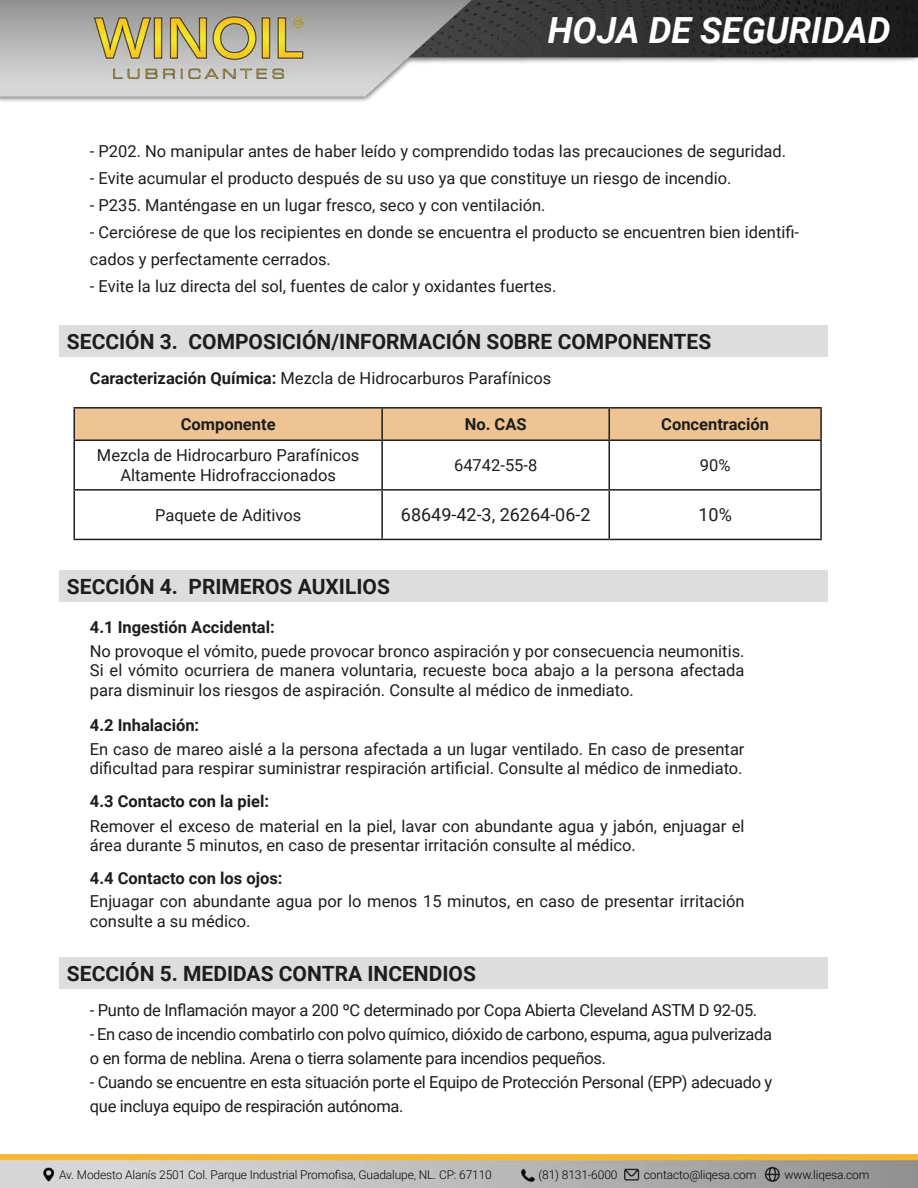
<style>
.page{position:relative;width:918px;height:1188px;background:#fff}
.page>*{position:absolute;margin:0;border:0;box-sizing:border-box;transform-origin:0 0}
.t1{font:italic 700 36px "Roboto";color:#fff}
.t2{font:700 21px "Roboto";color:#1d1d1b}
.t3{font:18px "Roboto";color:#1d1d1b}
.t4{font:16.5px/19.8px "Roboto";color:#1d1d1b}
.t5{font:16.5px/24px "Roboto";letter-spacing:-.02em;color:#1d1d1b}
.t6{font:700 16.5px "Roboto";color:#1d1d1b}
.t7{font:300 12px "Roboto";letter-spacing:-.01em;color:#020304}
.s1{font-weight:700}
</style>
<div class="page">
<img style="left:0;top:0;width:918px;height:1188px">
<div style="left:59px;top:325px;width:769px;height:32px;background:#ddd"></div>
<div style="left:75px;top:409px;width:745px;height:30px;background:#efc494"></div>
<hr style="left:73px;top:407px;width:309px;height:2px;background:#1d1d1b">
<hr style="left:73px;top:409px;width:2px;height:30px;background:#1d1d1b">
<hr style="left:382px;top:407px;width:227px;height:2px;background:#1d1d1b">
<hr style="left:381px;top:409px;width:2px;height:30px;background:#1d1d1b">
<hr style="left:609px;top:407px;width:213px;height:2px;background:#1d1d1b">
<hr style="left:608px;top:409px;width:2px;height:30px;background:#1d1d1b">
<hr style="left:820px;top:409px;width:2px;height:30px;background:#1d1d1b">
<hr style="left:73px;top:439px;width:309px;height:2px;background:#1d1d1b">
<hr style="left:73px;top:441px;width:2px;height:48px;background:#1d1d1b">
<hr style="left:382px;top:439px;width:227px;height:2px;background:#1d1d1b">
<hr style="left:381px;top:441px;width:2px;height:48px;background:#1d1d1b">
<hr style="left:609px;top:439px;width:213px;height:2px;background:#1d1d1b">
<hr style="left:608px;top:441px;width:2px;height:48px;background:#1d1d1b">
<hr style="left:820px;top:441px;width:2px;height:48px;background:#1d1d1b">
<hr style="left:73px;top:489px;width:309px;height:2px;background:#1d1d1b">
<hr style="left:73px;top:491px;width:2px;height:48px;background:#1d1d1b">
<hr style="left:382px;top:489px;width:227px;height:2px;background:#1d1d1b">
<hr style="left:381px;top:491px;width:2px;height:48px;background:#1d1d1b">
<hr style="left:609px;top:489px;width:213px;height:2px;background:#1d1d1b">
<hr style="left:608px;top:491px;width:2px;height:48px;background:#1d1d1b">
<hr style="left:820px;top:491px;width:2px;height:48px;background:#1d1d1b">
<hr style="left:73px;top:539px;width:309px;height:1px;background:#1d1d1b">
<hr style="left:382px;top:539px;width:227px;height:1px;background:#1d1d1b">
<hr style="left:609px;top:539px;width:213px;height:1px;background:#1d1d1b">
<div style="left:59px;top:570px;width:769px;height:32px;background:#ddd"></div>
<div style="left:59px;top:957px;width:769px;height:32px;background:#ddd"></div>
<h1 class="t1" style="left:548px;top:5px;width:345px">HOJA DE SEGURIDAD</h1>
<p class="t4" style="left:90px;top:141px;width:698px">- P202. No manipular antes de haber leído y comprendido todas las precauciones de seguridad.</p>
<p class="t4" style="left:90px;top:168px;width:643px">- Evite acumular el producto después de su uso ya que constituye un riesgo de incendio.</p>
<p class="t4" style="left:90px;top:195px;width:457px">- P235. Manténgase en un lugar fresco, seco y con ventilación.</p>
<p class="t4" style="left:90px;top:218px;width:711px;line-height:27px">- Cerciórese de que los recipientes en donde se encuentra el producto se encuentren bien identifi&shy;cados y perfectamente cerrados.</p>
<p class="t4" style="left:90px;top:276px;width:468px">- Evite la luz directa del sol, fuentes de calor y oxidantes fuertes.</p>
<p class="t2" style="left:67px;top:327px;width:646px">SECCIÓN 3. COMPOSICIÓN/INFORMACIÓN SOBRE COMPONENTES</p>
<p class="t4" style="left:90px;top:368px;width:463px"><span class="s1">Caracterización Química:</span> Mezcla de Hidrocarburos Parafínicos</p>
<p class="t6" style="left:181px;top:413px;width:96px">Componente</p>
<p class="t6" style="left:465px;top:413px;width:63px">No. CAS</p>
<p class="t6" style="left:661px;top:413px;width:109px">Concentración</p>
<p class="t4" style="left:97px;top:445px;width:264px">Mezcla de Hidrocarburo Parafínicos</p>
<p class="t4" style="left:120px;top:465px;width:217px">Altamente Hidrofraccionados</p>
<p class="t4" style="left:454px;top:455px;width:85px">64742-55-8</p>
<p class="t4" style="left:700px;top:455px;width:32px">90%</p>
<p class="t4" style="left:155px;top:504px;width:148px">Paquete de Aditivos</p>
<p class="t3" style="left:401px;top:502px;width:191px">68649-42-3, 26264-06-2</p>
<p class="t3" style="left:698px;top:502px;width:35px">10%</p>
<p class="t2" style="left:67px;top:571px;width:324px">SECCIÓN 4. PRIMEROS AUXILIOS</p>
<p class="t6" style="left:90px;top:616px;width:186px">4.1 Ingestión Accidental:</p>
<p class="t4" style="left:90px;top:640px;width:656px;text-align:justify">No provoque el vómito, puede provocar bronco aspiración y por consecuencia neumonitis.<br>Si el vómito ocurriera de manera voluntaria, recueste boca abajo a la persona afectada para disminuir los riesgos de aspiración. Consulte al médico de inmediato.</p>
<p class="t6" style="left:90px;top:713px;width:111px">4.2 Inhalación:</p>
<p class="t4" style="left:90px;top:738px;width:656px">En caso de mareo aislé a la persona afectada a un lugar ventilado. En caso de presentar dificultad para respirar suministrar respiración artificial. Consulte al médico de inmediato.</p>
<p class="t6" style="left:90px;top:790px;width:181px">4.3 Contacto con la piel:</p>
<p class="t4" style="left:90px;top:815px;width:656px">Remover el exceso de material en la piel, lavar con abundante agua y jabón, enjuagar el área durante 5 minutos, en caso de presentar irritación consulte al médico.</p>
<p class="t4" style="left:90px;top:891px;width:656px">Enjuagar con abundante agua por lo menos 15 minutos, en caso de presentar irritación consulte a su médico.</p>
<p class="t2" style="left:67px;top:959px;width:410px">SECCIÓN 5. MEDIDAS CONTRA INCENDIOS</p>
<p class="t5" style="left:90px;top:998px;width:669px">- Punto de Inflamación mayor a 200 ºC determinado por Copa Abierta Cleveland ASTM D 92-05.</p>
<p class="t5" style="left:90px;top:1022px;width:684px">- En caso de incendio combatirlo con polvo químico, dióxido de carbono, espuma, agua pulverizada o en forma de neblina. Arena o tierra solamente para incendios pequeños.</p>
<p class="t5" style="left:90px;top:1070px;width:684px">- Cuando se encuentre en esta situación porte el Equipo de Protección Personal (EPP) adecuado y que incluya equipo de respiración autónoma.</p>
<p class="t6" style="left:90px;top:866px;width:194px">4.4 Contacto con los ojos:</p>
<p class="t7" style="left:59px;top:1167px;width:434px">Av. Modesto Alanís 2501 Col. Parque Industrial Promofisa, Guadalupe, NL. CP: 67110</p>
<p class="t7" style="left:539px;top:1167px;width:81px">(81) 8131-6000</p>
<p class="t7" style="left:644px;top:1167px;width:114px">contacto@liqesa.com</p>
<p class="t7" style="left:784px;top:1167px;width:86px">www.liqesa.com</p>
</div>
